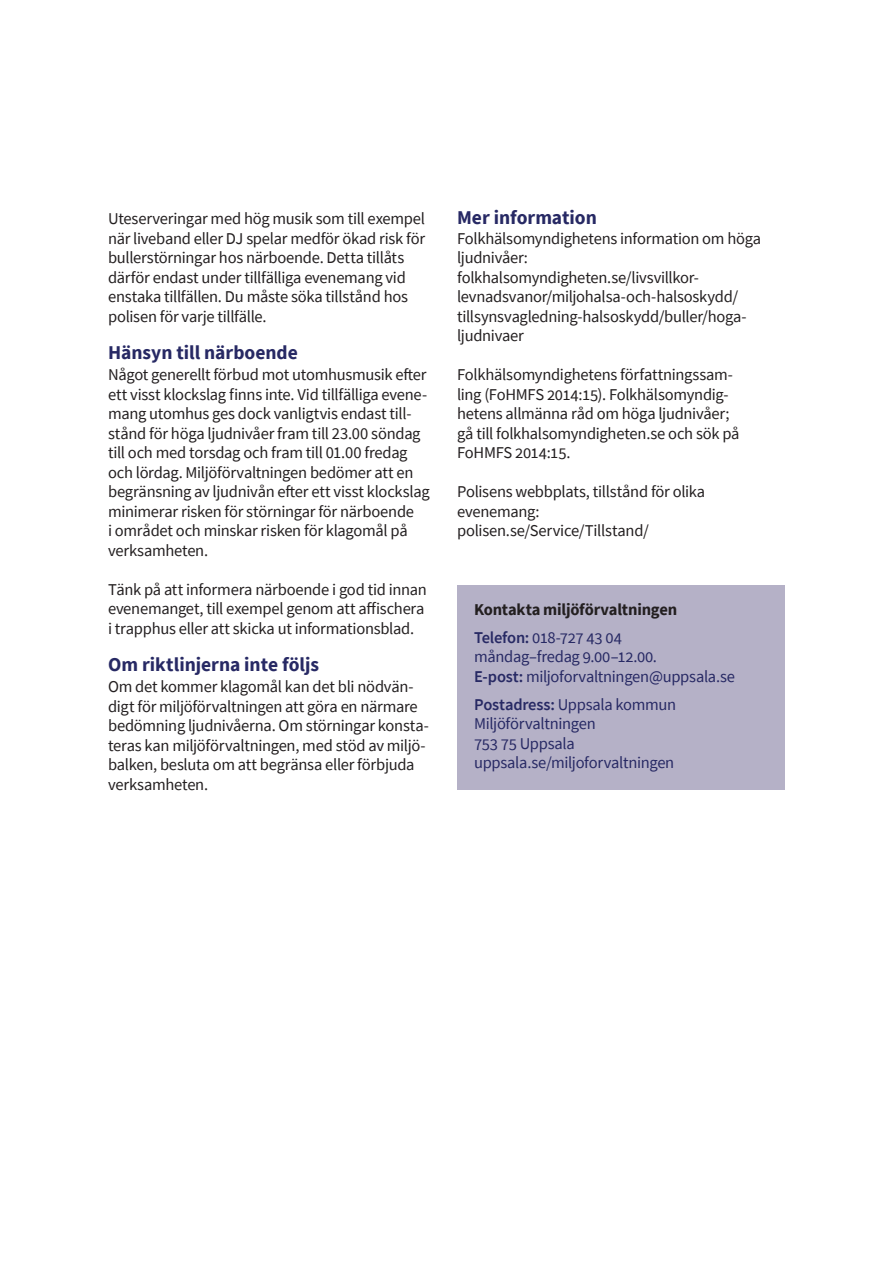
<style>
.page{position:relative;width:893px;height:1263px;background:#fff}
.page>*{position:absolute;margin:0;border:0;box-sizing:border-box;transform-origin:0 0}
.Mellanrubrik_13_bold{font:700 19.5px "Source Sans Pro";color:#272964}
.Brödtext_11_13{font:16.5px/19.5px "Source Sans Pro";letter-spacing:-.015em;color:#231f20}
.Brödtext_luft_före{font:16.5px/19.5px "Source Sans Pro";letter-spacing:-.015em;color:#231f20}
.Faktaruta_bröd{font:16.5px/19.5px "Source Sans Pro";letter-spacing:-.02em;color:#272964}
.Faktaruta_rubrik{font:700 16.5px "Source Sans Pro";letter-spacing:-.015em;color:#231f20}
.s1{font-weight:600}
</style>
<div class="page">
<div style="left:457px;top:585px;width:328px;height:205px;background:#b5b1c7"></div>
<p class="Brödtext_luft_före" style="left:108px;top:209px;width:318px">Uteserveringar med hög musik som till exempel när liveband eller DJ spelar medför ökad risk för bullerstörningar hos närboende. Detta tillåts därför endast under tillfälliga evenemang vid enstaka tillfällen. Du måste söka tillstånd hos polisen för varje tillfälle.</p>
<p class="Mellanrubrik_13_bold" style="left:108px;top:339px;width:191px">Hänsyn till närboende</p>
<p class="Brödtext_11_13" style="left:108px;top:365px;width:323px">Något generellt förbud mot utomhusmusik efter ett visst klockslag finns inte. Vid tillfälliga evene&shy;mang utomhus ges dock vanligtvis endast till&shy;stånd för höga ljudnivåer fram till 23.00 söndag till och med torsdag och fram till 01.00 fredag och lördag. Miljöförvaltningen bedömer att en begränsning av ljudnivån efter ett visst klockslag minimerar risken för störningar för närboende<br>i området och minskar risken för klagomål på verksamheten.</p>
<p class="Brödtext_luft_före" style="left:108px;top:579px;width:320px">Tänk på att informera närboende i god tid innan evenemanget, till exempel genom att affischera i trapphus eller att skicka ut informationsblad.</p>
<p class="Mellanrubrik_13_bold" style="left:108px;top:651px;width:213px">Om riktlinjerna inte följs</p>
<p class="Brödtext_11_13" style="left:108px;top:677px;width:322px">Om det kommer klagomål kan det bli nödvän&shy;digt för miljöförvaltningen att göra en närmare bedömning ljudnivåerna. Om störningar konsta&shy;teras kan miljöförvaltningen, med stöd av miljö&shy;balken, besluta om att begränsa eller förbjuda verksamheten.</p>
<p class="Mellanrubrik_13_bold" style="left:457px;top:204px;width:141px">Mer information</p>
<p class="Brödtext_11_13" style="left:457px;top:228px;width:306px">Folkhälsomyndighetens information om höga ljudnivåer:</p>
<p class="Brödtext_11_13" style="left:457px;top:267px;width:291px">folkhalsomyndigheten.se/livsvillkor&shy;levnadsvanor/miljohalsa-och-halsoskydd/ tillsynsvagledning-halsoskydd/buller/hoga&shy;ljudnivaer</p>
<p class="Brödtext_luft_före" style="left:457px;top:365px;width:284px">Folkhälsomyndighetens författningssam&shy;ling (FoHMFS 2014:15). Folkhälsomyndig&shy;hetens allmänna råd om höga ljudnivåer; gå till folkhalsomyndigheten.se och sök på FoHMFS 2014:15.</p>
<p class="Brödtext_luft_före" style="left:457px;top:482px;width:250px">Polisens webbplats, tillstånd för olika evenemang:</p>
<p class="Brödtext_11_13" style="left:457px;top:521px;width:193px">polisen.se/Service/Tillstand/</p>
<p class="Faktaruta_rubrik" style="left:474px;top:598px;width:205px">Kontakta miljöförvaltningen</p>
<p class="Faktaruta_bröd" style="left:474px;top:627px;width:262px"><span class="s1">Telefon:</span> 018-727 43 04<br>måndag–fredag 9.00–12.00.<br><span class="s1">E-post:</span> miljoforvaltningen@uppsala.se</p>
<p class="Faktaruta_bröd" style="left:474px;top:694px;width:204px"><span class="s1">Postadress:</span> Uppsala kommun<br>Miljöförvaltningen<br>753 75 Uppsala uppsala.se/miljoforvaltningen</p>
</div>
